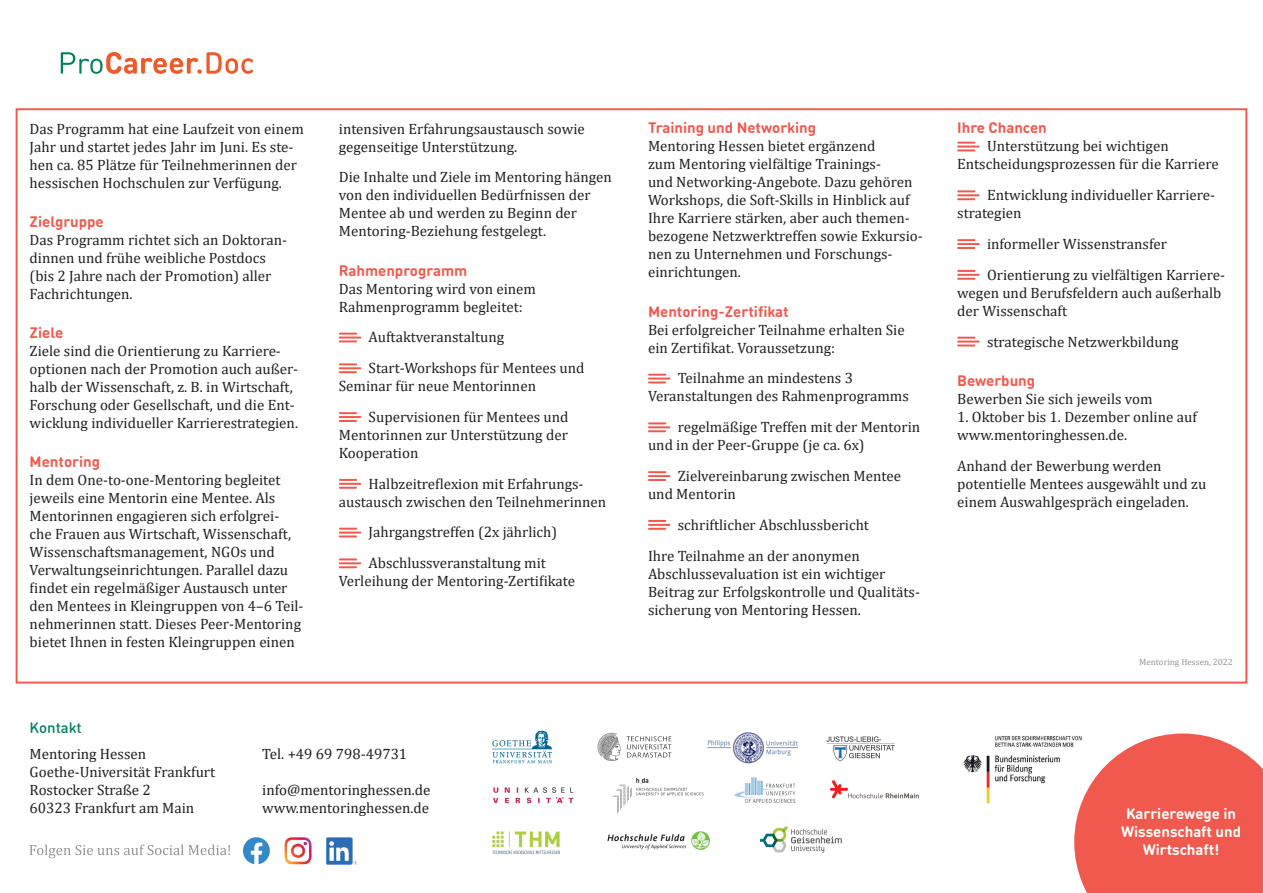
<style>
.page{position:relative;width:1263px;height:893px;background:#fff}
.page>*{position:absolute;margin:0;border:0;box-sizing:border-box;transform-origin:0 0}
.t1{font:15px/18px "Cambria";color:#231f20}
.t2{font:700 15px "DIN Round OT";color:#f0594d}
.t3{font:700 15px/18px "DIN Round OT";color:#fff;text-align:center}
.t4{font:500 15px "DIN Round OT";color:#00805f}
.t5{font:9px "Cambria";color:#939598}
</style>
<div class="page">
<img style="left:963px;top:735px;width:111px;height:69px">
<svg style="left:957px;top:142px;width:18px;height:9px"></svg>
<hr style="left:957px;top:146px;width:22px;height:2px;background:#f0594d">
<svg style="left:957px;top:190px;width:18px;height:2px"></svg>
<svg style="left:957px;top:198px;width:18px;height:2px"></svg>
<hr style="left:957px;top:194px;width:22px;height:2px;background:#f0594d">
<svg style="left:957px;top:239px;width:18px;height:2px"></svg>
<svg style="left:957px;top:247px;width:18px;height:2px"></svg>
<hr style="left:957px;top:243px;width:22px;height:2px;background:#f0594d">
<svg style="left:957px;top:270px;width:18px;height:2px"></svg>
<svg style="left:957px;top:278px;width:18px;height:2px"></svg>
<hr style="left:957px;top:274px;width:22px;height:2px;background:#f0594d">
<svg style="left:957px;top:337px;width:18px;height:9px"></svg>
<hr style="left:957px;top:341px;width:22px;height:2px;background:#f0594d">
<svg style="left:648px;top:374px;width:18px;height:9px"></svg>
<hr style="left:648px;top:378px;width:22px;height:2px;background:#f0594d">
<svg style="left:648px;top:422px;width:18px;height:2px"></svg>
<svg style="left:648px;top:430px;width:18px;height:2px"></svg>
<hr style="left:648px;top:426px;width:22px;height:2px;background:#f0594d">
<svg style="left:648px;top:471px;width:18px;height:2px"></svg>
<svg style="left:648px;top:479px;width:18px;height:2px"></svg>
<hr style="left:648px;top:475px;width:22px;height:2px;background:#f0594d">
<svg style="left:648px;top:520px;width:18px;height:2px"></svg>
<svg style="left:648px;top:528px;width:18px;height:2px"></svg>
<hr style="left:648px;top:524px;width:22px;height:2px;background:#f0594d">
<svg style="left:339px;top:333px;width:18px;height:9px"></svg>
<hr style="left:339px;top:337px;width:22px;height:2px;background:#f0594d">
<svg style="left:339px;top:363px;width:18px;height:2px"></svg>
<svg style="left:339px;top:371px;width:18px;height:2px"></svg>
<hr style="left:339px;top:367px;width:22px;height:2px;background:#f0594d">
<svg style="left:339px;top:412px;width:18px;height:2px"></svg>
<svg style="left:339px;top:420px;width:18px;height:2px"></svg>
<hr style="left:339px;top:416px;width:22px;height:2px;background:#f0594d">
<svg style="left:339px;top:479px;width:18px;height:2px"></svg>
<svg style="left:339px;top:487px;width:18px;height:2px"></svg>
<hr style="left:339px;top:483px;width:22px;height:2px;background:#f0594d">
<svg style="left:339px;top:528px;width:18px;height:9px"></svg>
<hr style="left:339px;top:532px;width:22px;height:2px;background:#f0594d">
<svg style="left:339px;top:558px;width:18px;height:2px"></svg>
<svg style="left:339px;top:566px;width:18px;height:2px"></svg>
<hr style="left:339px;top:562px;width:22px;height:2px;background:#f0594d">
<img style="left:492px;top:730px;width:427px;height:125px">
<svg style="left:61px;top:52px;width:192px;height:22px"></svg>
<svg style="left:30px;top:844px;width:200px;height:14px"></svg>
<img style="left:243px;top:838px;width:113px;height:27px">
<svg style="left:1074px;top:733px;width:189px;height:160px;background:#f16f65"></svg>
<p class="t1" style="left:30px;top:119px;width:276px">Das Programm hat eine Laufzeit von einem Jahr und startet jedes Jahr im Juni. Es ste&shy;hen ca. 85 Plätze für Teilnehmerinnen der hessischen Hochschulen zur Verfügung.</p>
<p class="t2" style="left:30px;top:212px;width:76px">Zielgruppe</p>
<p class="t1" style="left:30px;top:231px;width:259px">Das Programm richtet sich an Doktoran&shy;dinnen und frühe weibliche Postdocs (bis 2 Jahre nach der Promotion) aller<br>Fachrichtungen.</p>
<p class="t2" style="left:30px;top:323px;width:35px">Ziele</p>
<p class="t1" style="left:30px;top:342px;width:270px">Ziele sind die Orientierung zu Karriere&shy;optionen nach der Promotion auch außer&shy;halb der Wissenschaft, z. B. in Wirtschaft, Forschung oder Gesellschaft, und die Ent&shy;wicklung individueller Karrierestrategien.</p>
<p class="t2" style="left:30px;top:452px;width:72px">Mentoring</p>
<p class="t1" style="left:30px;top:471px;width:275px">In dem One-to-one-Mentoring begleitet jeweils eine Mentorin eine Mentee. Als Mentorinnen engagieren sich erfolgrei&shy;che Frauen aus Wirtschaft, Wissenschaft, Wissenschaftsmanagement, NGOs und Verwaltungseinrichtungen. Parallel dazu findet ein regelmäßiger Austausch unter den Mentees in Kleingruppen von 4–6 Teil&shy;nehmerinnen statt. Dieses Peer-Mentoring bietet Ihnen in festen Kleingruppen einen</p>
<p class="t1" style="left:339px;top:119px;width:248px">intensiven Erfahrungsaustausch sowie gegenseitige Unterstützung.</p>
<p class="t1" style="left:339px;top:168px;width:275px">Die Inhalte und Ziele im Mentoring hängen von den individuellen Bedürfnissen der Mentee ab und werden zu Beginn der Mentoring-Beziehung festgelegt.</p>
<p class="t2" style="left:339px;top:260px;width:130px">Rahmenprogramm</p>
<p class="t1" style="left:339px;top:279px;width:199px">Das Mentoring wird von einem<br>Rahmenprogramm begleitet:</p>
<p class="t1" style="left:369px;top:322px;width:217px;line-height:30.8px">Auftaktveranstaltung<br>Start-Workshops für Mentees und</p>
<p class="t1" style="left:369px;top:371px;width:201px;line-height:30.8px;text-indent:-30px">Seminar für neue Mentorinnen<br>Supervisionen für Mentees und</p>
<p class="t1" style="left:339px;top:426px;width:231px">Mentorinnen zur Unterstützung der<br>Kooperation</p>
<p class="t1" style="left:339px;top:475px;width:269px;text-align:center">Halbzeitreflexion mit Erfahrungs&shy;austausch zwischen den Teilnehmerinnen</p>
<p class="t1" style="left:369px;top:517px;width:190px;line-height:30.8px">Jahrgangstreffen (2x jährlich)<br>Abschlussveranstaltung mit</p>
<p class="t1" style="left:339px;top:572px;width:238px">Verleihung der Mentoring-Zertifikate</p>
<p class="t4" style="left:30px;top:718px;width:54px">Kontakt</p>
<p class="t1" style="left:30px;top:745px;width:187px">Mentoring Hessen<br>Goethe-Universität Frankfurt<br>Rostocker Straße 2<br>60323 Frankfurt am Main</p>
<p class="t1" style="left:262px;top:745px;width:147px">Tel. +49 69 798-49731</p>
<p class="t1" style="left:262px;top:781px;width:170px">info@mentoringhessen.de www.mentoringhessen.de</p>
<p class="t2" style="left:648px;top:118px;width:170px">Training und Networking</p>
<p class="t1" style="left:648px;top:137px;width:276px">Mentoring Hessen bietet ergänzend<br>zum Mentoring vielfältige Trainings-<br>und Networking-Angebote. Dazu gehören Workshops, die Soft-Skills in Hinblick auf Ihre Karriere stärken, aber auch themen&shy;bezogene Netzwerktreffen sowie Exkursio&shy;nen zu Unternehmen und Forschungs&shy;einrichtungen.</p>
<p class="t2" style="left:648px;top:301px;width:142px">Mentoring-Zertifikat</p>
<p class="t1" style="left:648px;top:321px;width:258px">Bei erfolgreicher Teilnahme erhalten Sie ein Zertifikat. Voraussetzung:</p>
<p class="t1" style="left:648px;top:369px;width:262px;text-indent:30px">Teilnahme an mindestens 3<br>Veranstaltungen des Rahmenprogramms</p>
<p class="t1" style="left:648px;top:418px;width:274px;text-indent:30px">regelmäßige Treffen mit der Mentorin und in der Peer-Gruppe (je ca. 6x)</p>
<p class="t1" style="left:648px;top:467px;width:255px;text-indent:30px">Zielvereinbarung zwischen Mentee und Mentorin</p>
<p class="t1" style="left:648px;top:509px;width:222px;line-height:30.8px;text-indent:30px">schriftlicher Abschlussbericht<br>Ihre Teilnahme an der anonymen</p>
<p class="t1" style="left:648px;top:564px;width:273px">Abschlussevaluation ist ein wichtiger<br>Beitrag zur Erfolgskontrolle und Qualitäts&shy;sicherung von Mentoring Hessen.</p>
<p class="t2" style="left:957px;top:118px;width:91px">Ihre Chancen</p>
<p class="t1" style="left:957px;top:137px;width:263px;text-indent:30px">Unterstützung bei wichtigen<br>Entscheidungsprozessen für die Karriere</p>
<p class="t1" style="left:957px;top:186px;width:259px;text-indent:30px">Entwicklung individueller Karriere&shy;strategien</p>
<p class="t1" style="left:987px;top:228px;width:239px;line-height:30.8px">informeller Wissenstransfer<br>Orientierung zu vielfältigen Karriere-</p>
<p class="t1" style="left:957px;top:284px;width:266px">wegen und Berufsfeldern auch außerhalb der Wissenschaft</p>
<p class="t1" style="left:987px;top:332px;width:193px">strategische Netzwerkbildung</p>
<p class="t2" style="left:957px;top:370px;width:79px">Bewerbung</p>
<p class="t1" style="left:957px;top:390px;width:197px">Bewerben Sie sich jeweils vom</p>
<p class="t1" style="left:957px;top:408px;width:241px">1. Oktober bis 1. Dezember online auf www.mentoringhessen.de.</p>
<p class="t1" style="left:957px;top:456px;width:251px">Anhand der Bewerbung werden potentielle Mentees ausgewählt und zu einem Auswahlgespräch eingeladen.</p>
<p class="t5" style="left:1139px;top:657px;width:95px">Mentoring Hessen, 2022</p>
<p class="t3" style="left:1121px;top:805px;width:122px">Karrierewege in<br>Wissenschaft und<br>Wirtschaft!</p>
</div>
